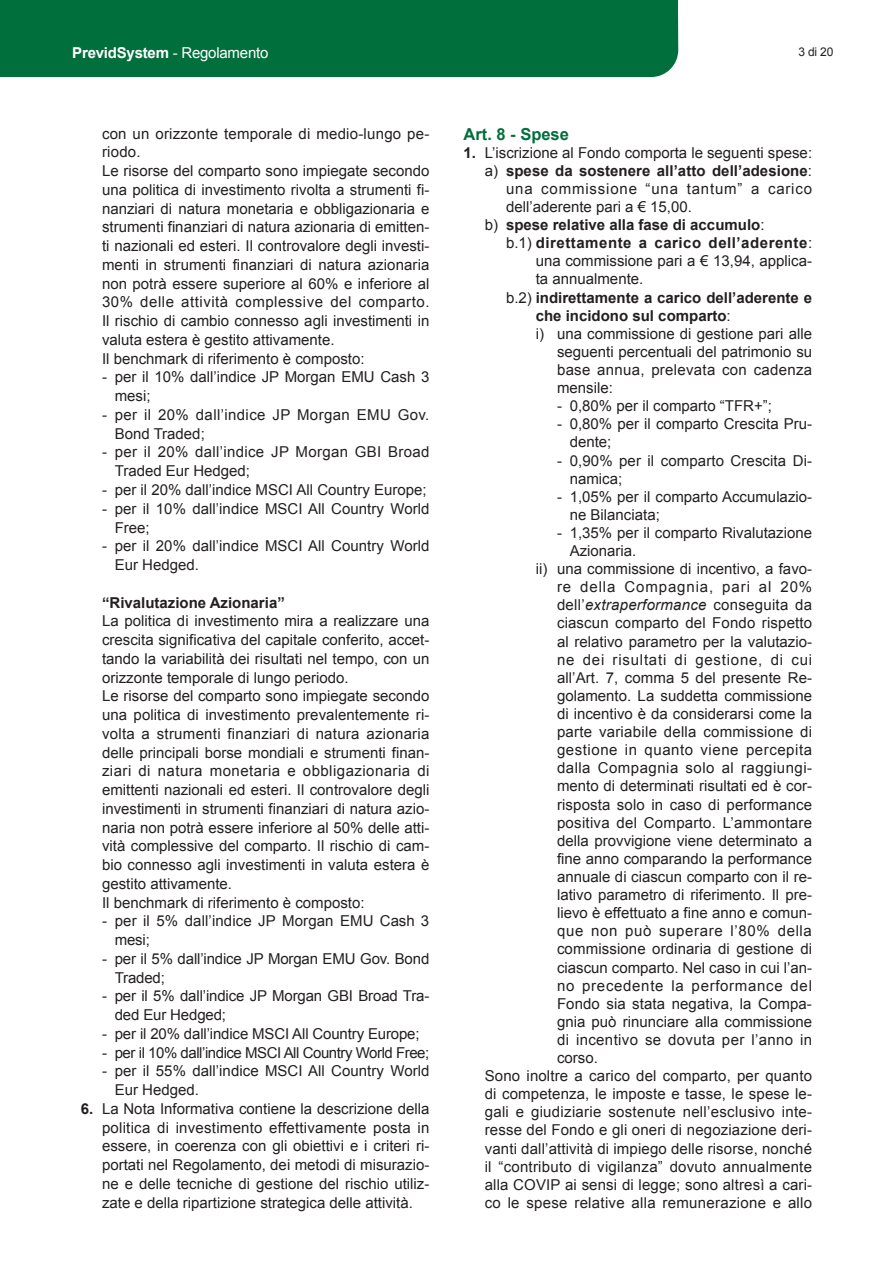
<style>
.page{position:relative;width:893px;height:1263px;background:#fff}
.page>*{position:absolute;margin:0;border:0;box-sizing:border-box;transform-origin:0 0}
.t1{font:700 16.5px "Arial";color:#006f3c}
.t2{font:15px/18.8px "Arial";color:#231f20}
.t3{font:15px/18.8px "Arial";letter-spacing:.02em;color:#231f20}
.t4{font:700 15px "Arial";color:#231f20}
.t5{font:15px/18.8px "Arial";letter-spacing:.025em;color:#231f20}
.t6{font:15px "Arial";letter-spacing:.045em;color:#231f20}
.t7{font:15px "Arial";letter-spacing:-.03em;color:#231f20}
.t8{font:700 15px "Arial";letter-spacing:.035em;color:#231f20}
.t9{font:15px "Arial";letter-spacing:.055em;color:#231f20}
.t10{font:15px "Arial";letter-spacing:.05em;color:#231f20}
.t11{font:15px "Arial";letter-spacing:.035em;color:#231f20}
.t12{font:15px "Arial";letter-spacing:.03em;color:#231f20}
.t13{font:15px "Arial";letter-spacing:.06em;color:#231f20}
.t14{font:700 15px "Arial";letter-spacing:-.015em;color:#fff}
.t15{font:12px "Arial";color:#231f20}
.s1{font-weight:400}
.s2{font-weight:700}
.s3{font-style:italic}
</style>
<div class="page">
<div style="left:0;top:0;width:678px;height:77px;background:#006f3c"></div>
<p class="t14" style="left:72px;top:42px;width:198px">PrevidSystem <span class="s1">- Regolamento</span></p>
<p class="t15" style="left:798px;top:43px;width:36px">3 di 20</p>
<p class="t2" style="left:102px;top:124px;width:329px">con un orizzonte temporale di medio-lungo pe&shy;riodo.<br>Le risorse del comparto sono impiegate secondo una politica di investimento rivolta a strumenti fi&shy;nanziari di natura monetaria e obbligazionaria e strumenti finanziari di natura azionaria di emitten&shy;ti nazionali ed esteri. Il controvalore degli investi&shy;menti in strumenti finanziari di natura azionaria non potrà essere superiore al 60% e inferiore al 30% delle attività complessive del comparto.<br>Il rischio di cambio connesso agli investimenti in valuta estera è gestito attivamente.<br>Il benchmark di riferimento è composto:</p>
<p class="t2" style="left:115px;top:368px;width:316px;text-indent:-13px">- per il 10% dall’indice JP Morgan EMU Cash 3 mesi;</p>
<p class="t5" style="left:115px;top:405px;width:316px;text-indent:-13px">- per il 20% dall’indice JP Morgan EMU Gov.<br>Bond Traded;</p>
<p class="t3" style="left:115px;top:443px;width:316px;text-indent:-13px">- per il 20% dall’indice JP Morgan GBI Broad<br>Traded Eur Hedged;</p>
<p class="t2" style="left:102px;top:480px;width:326px">- per il 20% dall’indice MSCI All Country Europe;</p>
<p class="t2" style="left:115px;top:499px;width:316px;text-indent:-13px">- per il 10% dall’indice MSCI All Country World<br>Free;</p>
<p class="t2" style="left:115px;top:537px;width:316px;text-indent:-13px">- per il 20% dall’indice MSCI All Country World<br>Eur Hedged.</p>
<p class="t4" style="left:102px;top:592px;width:184px">“Rivalutazione Azionaria”</p>
<p class="t2" style="left:102px;top:612px;width:329px">La politica di investimento mira a realizzare una crescita significativa del capitale conferito, accet&shy;tando la variabilità dei risultati nel tempo, con un orizzonte temporale di lungo periodo.<br>Le risorse del comparto sono impiegate secondo una politica di investimento prevalentemente ri&shy;volta a strumenti finanziari di natura azionaria delle principali borse mondiali e strumenti finan&shy;ziari di natura monetaria e obbligazionaria di emittenti nazionali ed esteri. Il controvalore degli investimenti in strumenti finanziari di natura azio&shy;naria non potrà essere inferiore al 50% delle atti&shy;vità complessive del comparto. Il rischio di cam&shy;bio connesso agli investimenti in valuta estera è gestito attivamente.<br>Il benchmark di riferimento è composto:</p>
<p class="t2" style="left:115px;top:912px;width:316px;text-indent:-13px">- per il 5% dall’indice JP Morgan EMU Cash 3 mesi;</p>
<p class="t2" style="left:115px;top:949px;width:316px;text-indent:-13px">- per il 5% dall’indice JP Morgan EMU Gov. Bond<br>Traded;</p>
<p class="t2" style="left:115px;top:987px;width:316px;text-indent:-13px">- per il 5% dall’indice JP Morgan GBI Broad Tra&shy;ded Eur Hedged;</p>
<p class="t2" style="left:102px;top:1024px;width:319px">- per il 20% dall’indice MSCI All Country Europe;</p>
<p class="t7" style="left:102px;top:1042px;width:329px">- per il 10% dall’indice MSCI All Country World Free;</p>
<p class="t2" style="left:115px;top:1062px;width:316px;text-indent:-13px">- per il 55% dall’indice MSCI All Country World<br>Eur Hedged.</p>
<p class="t2" style="left:102px;top:1099px;width:329px;text-align:justify;text-indent:-21px"><span class="s2">6.</span> La Nota Informativa contiene la descrizione della politica di investimento effettivamente posta in essere, in coerenza con gli obiettivi e i criteri ri&shy;portati nel Regolamento, dei metodi di misurazio&shy;ne e delle tecniche di gestione del rischio utiliz&shy;zate e della ripartizione strategica delle attività.</p>
<p class="t1" style="left:463px;top:123px;width:107px">Art. 8 - Spese</p>
<p class="t2" style="left:463px;top:143px;width:350px"><span class="s2">1.</span> L’iscrizione al Fondo comporta le seguenti spese:</p>
<p class="t4" style="left:485px;top:161px;width:329px"><span class="s1">a)</span> spese da sostenere all’atto dell’adesione<span class="s1">:</span></p>
<p class="t9" style="left:506px;top:179px;width:308px">una commissione “una tantum” a carico</p>
<p class="t2" style="left:506px;top:198px;width:187px">dell’aderente pari a € 15,00.</p>
<p class="t4" style="left:485px;top:215px;width:281px"><span class="s1">b)</span> spese relative alla fase di accumulo<span class="s1">:</span></p>
<p class="t8" style="left:506px;top:233px;width:308px"><span class="s1">b.1)</span> direttamente a carico dell’aderente<span class="s1">:</span></p>
<p class="t2" style="left:536px;top:252px;width:278px">una commissione pari a € 13,94, applica-</p>
<p class="t2" style="left:536px;top:270px;width:109px">ta annualmente.</p>
<p class="t4" style="left:506px;top:287px;width:308px"><span class="s1">b.2)</span> indirettamente a carico dell’aderente e</p>
<p class="t4" style="left:536px;top:305px;width:197px">che incidono sul comparto<span class="s1">:</span></p>
<p class="t2" style="left:536px;top:324px;width:278px">i) una commissione di gestione pari alle</p>
<p class="t2" style="left:557px;top:342px;width:257px">seguenti percentuali del patrimonio su</p>
<p class="t3" style="left:557px;top:360px;width:257px">base annua, prelevata con cadenza</p>
<p class="t2" style="left:557px;top:379px;width:57px">mensile:</p>
<p class="t2" style="left:557px;top:397px;width:216px">- 0,80% per il comparto “TFR+”;</p>
<p class="t2" style="left:570px;top:415px;width:244px;line-height:18.1px;text-indent:-13px">- 0,80% per il comparto Crescita Pru&shy;dente;</p>
<p class="t2" style="left:570px;top:451px;width:244px;line-height:18.1px;text-indent:-13px">- 0,90% per il comparto Crescita Di&shy;namica;</p>
<p class="t2" style="left:570px;top:487px;width:244px;line-height:18.1px;text-indent:-13px">- 1,05% per il comparto Accumulazio&shy;ne Bilanciata;</p>
<p class="t2" style="left:557px;top:523px;width:257px">- 1,35% per il comparto Rivalutazione</p>
<p class="t2" style="left:570px;top:542px;width:68px">Azionaria.</p>
<p class="t2" style="left:536px;top:560px;width:278px">ii) una commissione di incentivo, a favo-</p>
<p class="t13" style="left:557px;top:577px;width:257px">re della Compagnia, pari al 20%</p>
<p class="t3" style="left:557px;top:596px;width:257px">dell’<span class="s3">extraperformance</span> conseguita da</p>
<p class="t2" style="left:557px;top:614px;width:257px">ciascun comparto del Fondo rispetto</p>
<p class="t2" style="left:557px;top:632px;width:257px">al relativo parametro per la valutazio-</p>
<p class="t10" style="left:557px;top:650px;width:257px">ne dei risultati di gestione, di cui</p>
<p class="t2" style="left:557px;top:668px;width:257px">all’Art. 7, comma 5 del presente Re-</p>
<p class="t2" style="left:557px;top:686px;width:257px">golamento. La suddetta commissione</p>
<p class="t2" style="left:557px;top:704px;width:257px">di incentivo è da considerarsi come la</p>
<p class="t3" style="left:557px;top:723px;width:257px">parte variabile della commissione di</p>
<p class="t11" style="left:557px;top:740px;width:257px">gestione in quanto viene percepita</p>
<p class="t12" style="left:557px;top:758px;width:257px">dalla Compagnia solo al raggiungi-</p>
<p class="t2" style="left:557px;top:777px;width:257px">mento di determinati risultati ed è cor-</p>
<p class="t2" style="left:557px;top:795px;width:257px">risposta solo in caso di performance</p>
<p class="t3" style="left:557px;top:813px;width:257px">positiva del Comparto. L’ammontare</p>
<p class="t2" style="left:557px;top:831px;width:257px">della provvigione viene determinato a</p>
<p class="t2" style="left:557px;top:849px;width:257px">fine anno comparando la performance</p>
<p class="t2" style="left:557px;top:867px;width:257px">annuale di ciascun comparto con il re-</p>
<p class="t2" style="left:557px;top:885px;width:257px">lativo parametro di riferimento. Il pre-</p>
<p class="t2" style="left:557px;top:904px;width:257px">lievo è effettuato a fine anno e comun-</p>
<p class="t6" style="left:557px;top:921px;width:256px">que non può superare l’80% della</p>
<p class="t2" style="left:557px;top:940px;width:257px">commissione ordinaria di gestione di</p>
<p class="t2" style="left:557px;top:958px;width:257px">ciascun comparto. Nel caso in cui l’an-</p>
<p class="t6" style="left:557px;top:975px;width:256px">no precedente la performance del</p>
<p class="t2" style="left:557px;top:994px;width:256px">Fondo sia stata negativa, la Compa-</p>
<p class="t2" style="left:557px;top:1012px;width:257px">gnia può rinunciare alla commissione</p>
<p class="t5" style="left:557px;top:1030px;width:257px">di incentivo se dovuta per l’anno in</p>
<p class="t2" style="left:557px;top:1048px;width:42px">corso.</p>
<p class="t2" style="left:485px;top:1067px;width:329px">Sono inoltre a carico del comparto, per quanto</p>
<p class="t2" style="left:485px;top:1085px;width:329px">di competenza, le imposte e tasse, le spese le-</p>
<p class="t3" style="left:485px;top:1103px;width:329px">gali e giudiziarie sostenute nell’esclusivo inte-</p>
<p class="t2" style="left:485px;top:1121px;width:329px">resse del Fondo e gli oneri di negoziazione deri-</p>
<p class="t2" style="left:485px;top:1139px;width:329px">vanti dall’attività di impiego delle risorse, nonché</p>
<p class="t2" style="left:485px;top:1157px;width:329px">il “contributo di vigilanza” dovuto annualmente</p>
<p class="t2" style="left:485px;top:1175px;width:329px">alla COVIP ai sensi di legge; sono altresì a cari-</p>
<p class="t3" style="left:485px;top:1193px;width:329px">co le spese relative alla remunerazione e allo</p>
</div>
